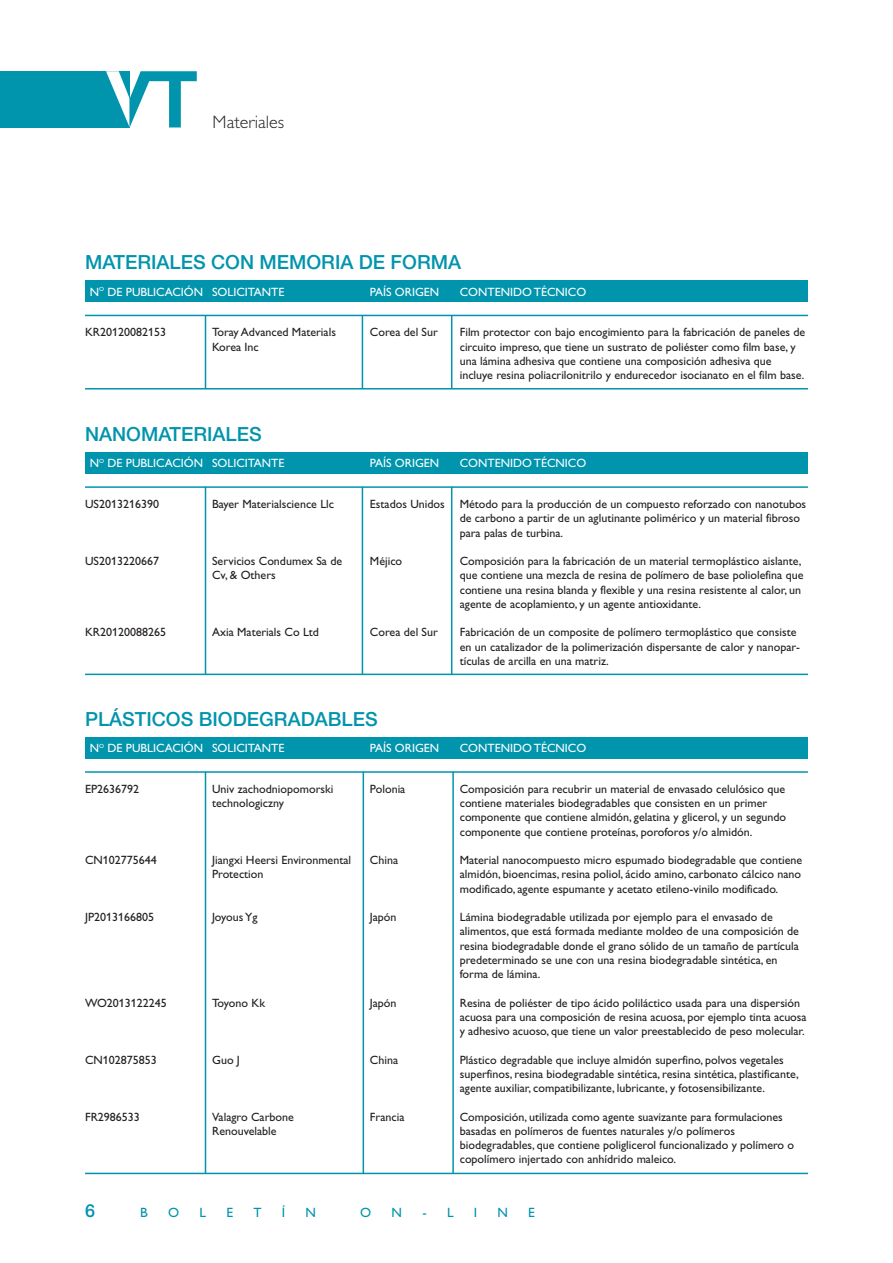
<style>
.page{position:relative;width:893px;height:1263px;background:#fff}
.page>*{position:absolute;margin:0;border:0;box-sizing:border-box;transform-origin:0 0}
.t1{font:500 19.5px "Helvetica Neue";color:#0094ad}
.t2{font:300 18px "Gill Alt One";color:#231f20}
.t3{font:500 18px "Helvetica Neue";color:#0094ad}
.t4{font:13.5px "Gill Alt One";color:#0094ad}
.t5{font:12px/14.2px "Gill Alt One";color:#231f20}
.t6{font:12px "Gill Alt One";color:#fff}
</style>
<div class="page">
<div style="left:0;top:71px;width:130px;height:56px;background:#0094ad"></div>
<svg style="left:106px;top:71px;width:91px;height:56px"></svg>
<div style="left:85px;top:281px;width:723px;height:21px;background:#0094ad"></div>
<hr style="left:362px;top:315px;width:1px;height:74px;background:#0094ad">
<hr style="left:451px;top:315px;width:1px;height:74px;background:#0094ad">
<hr style="left:205px;top:315px;width:1px;height:74px;background:#0094ad">
<hr style="left:85px;top:388px;width:723px;height:1px;background:#0094ad">
<hr style="left:85px;top:315px;width:723px;height:1px;background:#0094ad">
<div style="left:85px;top:452px;width:723px;height:22px;background:#0094ad"></div>
<hr style="left:362px;top:487px;width:1px;height:187px;background:#0094ad">
<hr style="left:451px;top:487px;width:1px;height:187px;background:#0094ad">
<hr style="left:205px;top:487px;width:1px;height:187px;background:#0094ad">
<hr style="left:85px;top:674px;width:723px;height:1px;background:#0094ad">
<hr style="left:85px;top:486px;width:723px;height:2px;background:#0094ad">
<div style="left:85px;top:737px;width:723px;height:21px;background:#0094ad"></div>
<hr style="left:363px;top:772px;width:1px;height:401px;background:#0094ad">
<hr style="left:452px;top:771px;width:2px;height:402px;background:#0094ad">
<hr style="left:205px;top:772px;width:1px;height:401px;background:#0094ad">
<hr style="left:85px;top:1173px;width:723px;height:1px;background:#0094ad">
<hr style="left:85px;top:771px;width:723px;height:2px;background:#0094ad">
<h2 class="t2" style="left:213px;top:115px;width:73px">Materiales</h2>
<h1 class="t1" style="left:85px;top:255px;width:377px">MATERIALES CON MEMORIA DE FORMA</h1>
<p class="t6" style="left:90px;top:287px;width:115px">N<sup>O</sup> DE PUBLICACIÓN</p>
<p class="t6" style="left:212px;top:287px;width:74px">SOLICITANTE</p>
<p class="t6" style="left:370px;top:287px;width:71px">PAÍS ORIGEN</p>
<p class="t6" style="left:460px;top:287px;width:128px">CONTENIDO TÉCNICO</p>
<p class="t5" style="left:85px;top:326px;width:83px">KR20120082153</p>
<p class="t5" style="left:370px;top:326px;width:69px">Corea del Sur</p>
<p class="t5" style="left:460px;top:326px;width:347px">Film protector con bajo encogimiento para la fabricación de paneles de circuito impreso, que tiene un sustrato de poliéster como film base, y una lámina adhesiva que contiene una composición adhesiva que incluye resina poliacrilonitrilo y endurecedor isocianato en el film base.</p>
<p class="t5" style="left:212px;top:326px;width:125px">Toray Advanced Materials<br>Korea Inc</p>
<h1 class="t1" style="left:85px;top:427px;width:178px">NANOMATERIALES</h1>
<p class="t6" style="left:90px;top:459px;width:115px">N<sup>O</sup> DE PUBLICACIÓN</p>
<p class="t6" style="left:212px;top:459px;width:74px">SOLICITANTE</p>
<p class="t6" style="left:370px;top:459px;width:71px">PAÍS ORIGEN</p>
<p class="t6" style="left:460px;top:459px;width:128px">CONTENIDO TÉCNICO</p>
<p class="t5" style="left:85px;top:498px;width:75px">US2013216390</p>
<p class="t5" style="left:85px;top:555px;width:75px">US2013220667</p>
<p class="t5" style="left:85px;top:626px;width:83px">KR20120088265</p>
<p class="t5" style="left:212px;top:498px;width:123px">Bayer Materialscience Llc</p>
<p class="t5" style="left:212px;top:555px;width:132px">Servicios Condumex Sa de<br>Cv, &amp; Others</p>
<p class="t5" style="left:212px;top:626px;width:108px">Axia Materials Co Ltd</p>
<p class="t5" style="left:370px;top:498px;width:76px">Estados Unidos</p>
<p class="t5" style="left:370px;top:555px;width:34px">Méjico</p>
<p class="t5" style="left:370px;top:626px;width:69px">Corea del Sur</p>
<p class="t5" style="left:460px;top:498px;width:348px">Método para la producción de un compuesto reforzado con nanotubos de carbono a partir de un aglutinante polimérico y un material fibroso para palas de turbina.</p>
<p class="t5" style="left:460px;top:555px;width:345px">Composición para la fabricación de un material termoplástico aislante, que contiene una mezcla de resina de polímero de base poliolefina que contiene una resina blanda y flexible y una resina resistente al calor, un agente de acoplamiento, y un agente antioxidante.</p>
<p class="t5" style="left:460px;top:626px;width:342px">Fabricación de un composite de polímero termoplástico que consiste en un catalizador de la polimerización dispersante de calor y nanopar&shy;tículas de arcilla en una matriz.</p>
<h1 class="t1" style="left:85px;top:712px;width:294px">PLÁSTICOS BIODEGRADABLES</h1>
<p class="t6" style="left:90px;top:743px;width:115px">N<sup>O</sup> DE PUBLICACIÓN</p>
<p class="t6" style="left:212px;top:743px;width:74px">SOLICITANTE</p>
<p class="t6" style="left:370px;top:743px;width:71px">PAÍS ORIGEN</p>
<p class="t6" style="left:460px;top:743px;width:128px">CONTENIDO TÉCNICO</p>
<p class="t5" style="left:85px;top:783px;width:56px">EP2636792</p>
<p class="t5" style="left:212px;top:783px;width:123px">Univ zachodniopomorski technologiczny</p>
<p class="t5" style="left:370px;top:783px;width:37px">Polonia</p>
<p class="t5" style="left:85px;top:854px;width:73px">CN102775644</p>
<p class="t5" style="left:85px;top:911px;width:71px">JP2013166805</p>
<p class="t5" style="left:212px;top:854px;width:140px">Jiangxi Heersi Environmental<br>Protection</p>
<p class="t5" style="left:212px;top:911px;width:47px">JoyousYg</p>
<p class="t5" style="left:370px;top:854px;width:30px">China</p>
<p class="t5" style="left:370px;top:911px;width:28px">Japón</p>
<p class="t5" style="left:85px;top:997px;width:83px">WO2013122245</p>
<p class="t5" style="left:212px;top:997px;width:55px">Toyono Kk</p>
<p class="t5" style="left:370px;top:997px;width:28px">Japón</p>
<p class="t5" style="left:85px;top:1054px;width:73px">CN102875853</p>
<p class="t5" style="left:212px;top:1054px;width:29px">Guo J</p>
<p class="t5" style="left:370px;top:1054px;width:30px">China</p>
<p class="t5" style="left:85px;top:1111px;width:56px">FR2986533</p>
<p class="t5" style="left:212px;top:1111px;width:83px">Valagro Carbone<br>Renouvelable</p>
<p class="t5" style="left:370px;top:1111px;width:36px">Francia</p>
<p class="t5" style="left:460px;top:783px;width:328px">Composición para recubrir un material de envasado celulósico que contiene materiales biodegradables que consisten en un primer componente que contiene almidón, gelatina y glicerol, y un segundo componente que contiene proteínas, poroforos y/o almidón.</p>
<p class="t5" style="left:460px;top:854px;width:344px;text-align:justify">Material nanocompuesto micro espumado biodegradable que contiene almidón, bioencimas, resina poliol, ácido amino, carbonato cálcico nano modificado, agente espumante y acetato etileno-vinilo modificado.</p>
<p class="t5" style="left:460px;top:911px;width:341px">Lámina biodegradable utilizada por ejemplo para el envasado de alimentos, que está formada mediante moldeo de una composición de resina biodegradable donde el grano sólido de un tamaño de partícula predeterminado se une con una resina biodegradable sintética, en forma de lámina.</p>
<p class="t5" style="left:460px;top:997px;width:348px">Resina de poliéster de tipo ácido poliláctico usada para una dispersión acuosa para una composición de resina acuosa, por ejemplo tinta acuosa y adhesivo acuoso, que tiene un valor preestablecido de peso molecular.</p>
<p class="t5" style="left:460px;top:1054px;width:340px">Plástico degradable que incluye almidón superfino, polvos vegetales superfinos, resina biodegradable sintética, resina sintética, plastificante, agente auxiliar, compatibilizante, lubricante, y fotosensibilizante.</p>
<p class="t5" style="left:460px;top:1110px;width:336px">Composición, utilizada como agente suavizante para formulaciones basadas en polímeros de fuentes naturales y/o polímeros biodegradables, que contiene poliglicerol funcionalizado y polímero o copolímero injertado con anhídrido maleico.</p>
<h2 class="t3" style="left:85px;top:1204px;width:12px">6</h2>
<p class="t4" style="left:140px;top:1207px;width:9px">B</p>
<p class="t4" style="left:168px;top:1207px;width:13px">O</p>
<p class="t4" style="left:200px;top:1207px;width:8px">L</p>
<p class="t4" style="left:226px;top:1207px;width:8px">E</p>
<p class="t4" style="left:253px;top:1207px;width:10px">T</p>
<p class="t4" style="left:282px;top:1207px;width:5px">Í</p>
<p class="t4" style="left:305px;top:1207px;width:12px">N</p>
<p class="t4" style="left:360px;top:1207px;width:13px">O</p>
<p class="t4" style="left:392px;top:1207px;width:12px">N</p>
<p class="t4" style="left:422px;top:1207px;width:33px">- L</p>
<p class="t4" style="left:474px;top:1207px;width:5px">I</p>
<p class="t4" style="left:497px;top:1207px;width:12px">N</p>
<p class="t4" style="left:528px;top:1207px;width:8px">E</p>
</div>
